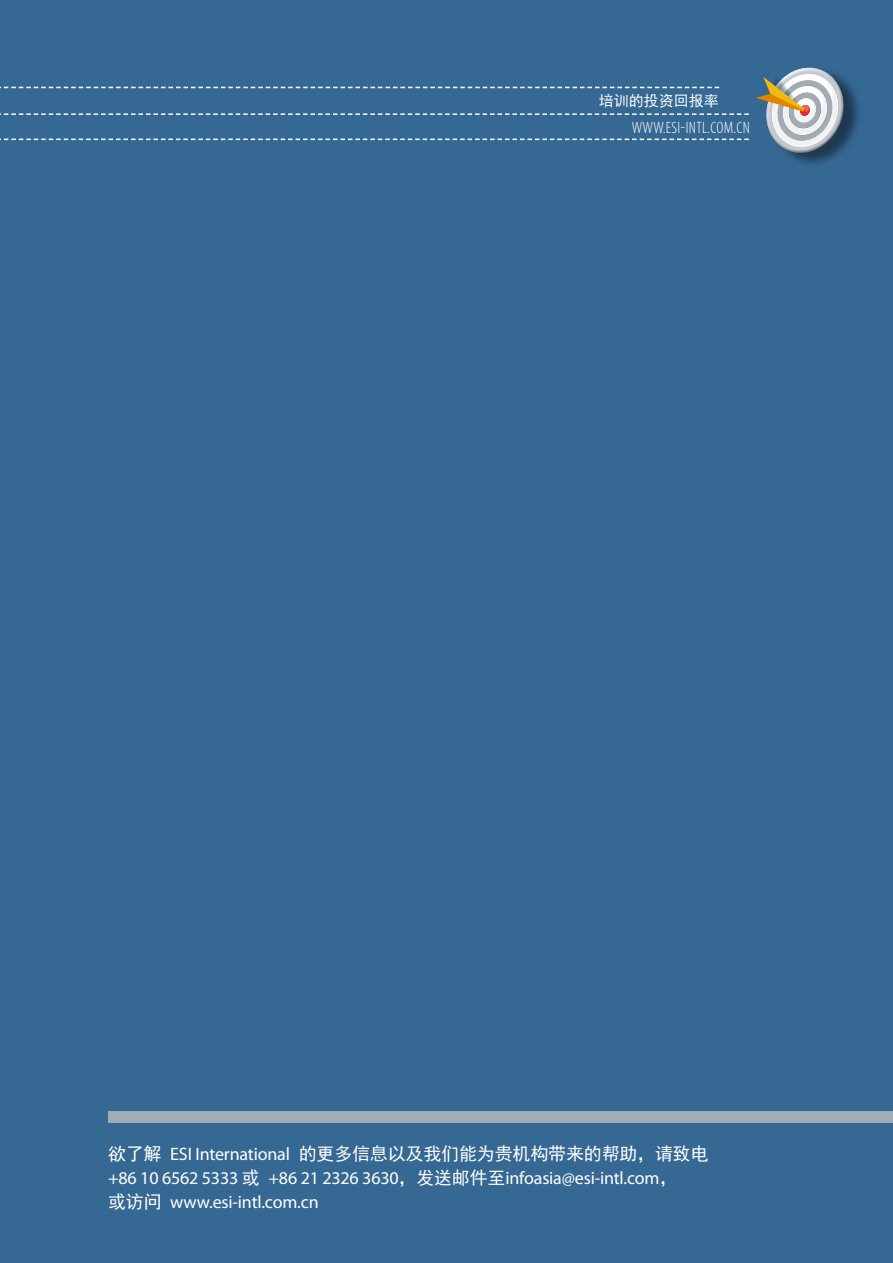
<style>
.page{position:relative;width:893px;height:1263px;background:#366894}
.page>*{position:absolute;margin:0;border:0;box-sizing:border-box;transform-origin:0 0}
.t1{font:18px/24px "Myriad Pro";letter-spacing:-.01em;color:#fff}
.t2{font:18px "Sim Hei";letter-spacing:-.01em;color:#fff}
.t3{font:300 condensed 16.5px "Myriad Pro";letter-spacing:.02em;color:#fff}
.t4{font:15px "Sim Hei";color:#fff}
.s1{font-family:"Myriad Pro"}
.s2{font-family:"Sim Hei"}
</style>
<div class="page">
<div style="left:770px;top:66px;width:94px;height:102px;background:#000;opacity:.45"></div>
<svg style="left:0;top:67px;width:846px;height:87px"></svg>
<div style="left:108px;top:1111px;width:785px;height:12px;background:#a2acb4"></div>
<p class="t4" style="left:599px;top:93px;width:121px">培训的投资回报率</p>
<p class="t3" style="left:632px;top:118px;width:120px">WWW.ESI-INTL.COM.CN</p>
<p class="t2" style="left:108px;top:1145px;width:602px">欲了解 <span class="s1">ESI International</span> 的更多信息以及我们能为贵机构带来的帮助，请致电</p>
<p class="t1" style="left:108px;top:1166px;width:571px">+86 10 6562 5333 <span class="s2">或</span> +86 21 2326 3630<span class="s2">，发送邮件至</span>infoasia@esi-intl.com<span class="s2">，或访问</span> www.esi-intl.com.cn</p>
</div>
